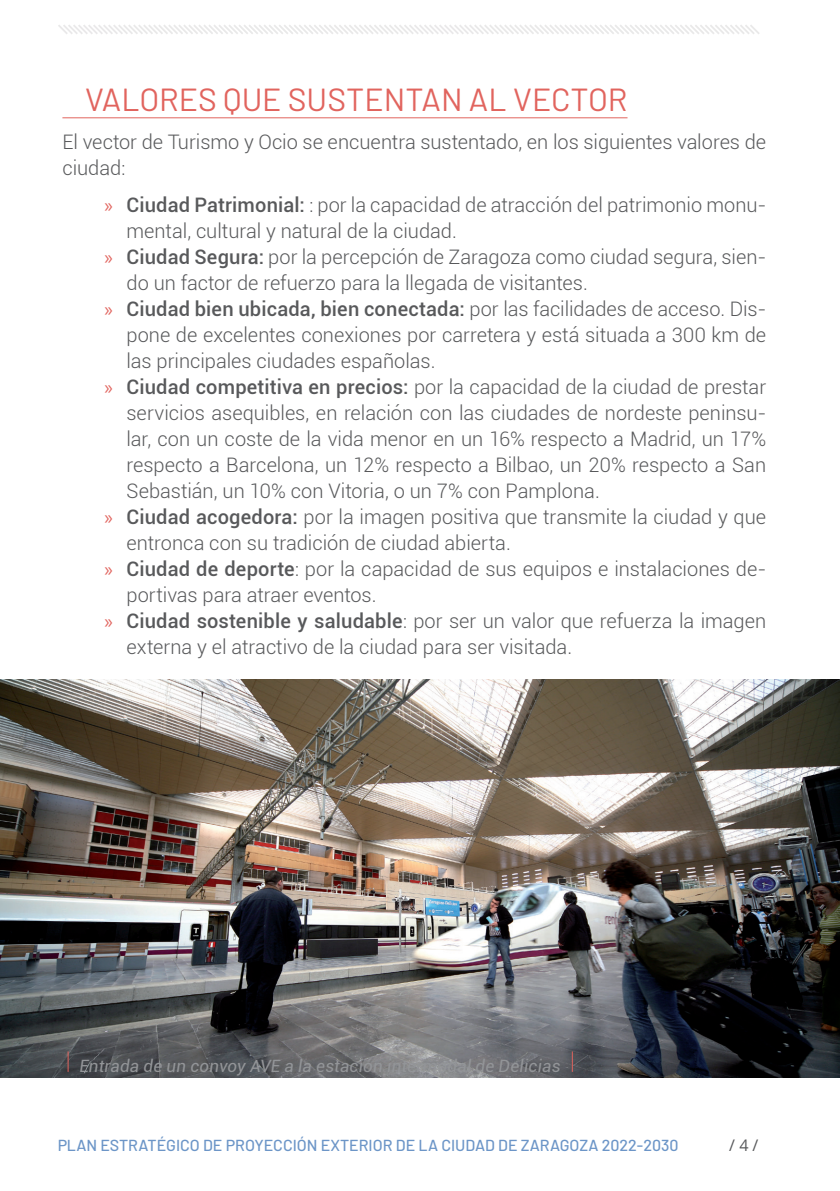
<style>
.page{position:relative;width:840px;height:1191px;background:#fff}
.page>*{position:absolute;margin:0;border:0;box-sizing:border-box;transform-origin:0 0}
.t1{font:32px "Barlow";color:#e1645e}
.t2{font:300 20px/26px "Roboto";color:#58595b}
.t3{font:italic 17px "Roboto";letter-spacing:.01em;color:#939598}
.t4{font:500 16px "Barlow";color:#0a4fa2}
.t5{font:16px "Open Sans";color:#58595b}
.s1{font-family:"Myriad Pro";font-weight:400;color:#e1645e}
.s2{font-weight:500}
</style>
<div class="page">
<svg style="left:58px;top:25px;width:701px;height:9px"></svg>
<svg style="left:51px;top:1077px;width:538px;height:1px"></svg>
<hr style="left:62px;top:117px;width:565px;height:1px;background:#e1645e">
<img style="left:0;top:679px;width:839px;height:398px">
<svg style="left:68px;top:1051px;width:1px;height:20px"></svg>
<svg style="left:571px;top:1051px;width:1px;height:20px"></svg>
<h2 class="t1" style="left:85px;top:80px;width:543px">VALORES QUE SUSTENTAN AL VECTOR</h2>
<p class="t2" style="left:62px;top:128px;width:705px">El vector de Turismo y Ocio se encuentra sustentado, en los siguientes valores de ciudad:</p>
<p class="t2" style="left:126px;top:191px;width:640px;text-indent:-22px"><span class="s1">»</span> <span class="s2">Ciudad Patrimonial:</span> : por la capacidad de atracción del patrimonio monu&shy;mental, cultural y natural de la ciudad.</p>
<p class="t2" style="left:126px;top:243px;width:640px;text-indent:-22px"><span class="s1">»</span> <span class="s2">Ciudad Segura:</span> por la percepción de Zaragoza como ciudad segura, sien&shy;do un factor de refuerzo para la llegada de visitantes.</p>
<p class="t2" style="left:126px;top:295px;width:641px;text-align:justify;text-indent:-22px"><span class="s1">»</span> <span class="s2">Ciudad bien ubicada, bien conectada:</span> por las facilidades de acceso. Dis&shy;pone de excelentes conexiones por carretera y está situada a 300 km de las principales ciudades españolas.</p>
<p class="t2" style="left:126px;top:373px;width:640px;text-align:justify;text-indent:-22px"><span class="s1">»</span> <span class="s2">Ciudad competitiva en precios:</span> por la capacidad de la ciudad de prestar servicios asequibles, en relación con las ciudades de nordeste peninsu&shy;lar, con un coste de la vida menor en un 16% respecto a Madrid, un 17% respecto a Barcelona, un 12% respecto a Bilbao, un 20% respecto a San Sebastián, un 10% con Vitoria, o un 7% con Pamplona.</p>
<p class="t2" style="left:126px;top:503px;width:641px;text-indent:-22px"><span class="s1">»</span> <span class="s2">Ciudad acogedora:</span> por la imagen positiva que transmite la ciudad y que entronca con su tradición de ciudad abierta.</p>
<p class="t2" style="left:126px;top:555px;width:641px;text-indent:-22px"><span class="s1">»</span> <span class="s2">Ciudad de deporte</span>: por la capacidad de sus equipos e instalaciones de&shy;portivas para atraer eventos.</p>
<p class="t2" style="left:126px;top:607px;width:641px;text-indent:-22px"><span class="s1">»</span> <span class="s2">Ciudad sostenible y saludable</span>: por ser un valor que refuerza la imagen externa y el atractivo de la ciudad para ser visitada.</p>
<p class="t3" style="left:79px;top:1054px;width:482px">Entrada de un convoy AVE a la estación intermodal de Delicias</p>
<p class="t4" style="left:57px;top:1135px;width:622px">PLAN ESTRATÉGICO DE PROYECCIÓN EXTERIOR DE LA CIUDAD DE ZARAGOZA 2022-2030</p>
<p class="t5" style="left:728px;top:1134px;width:31px">/ 4 /</p>
</div>
